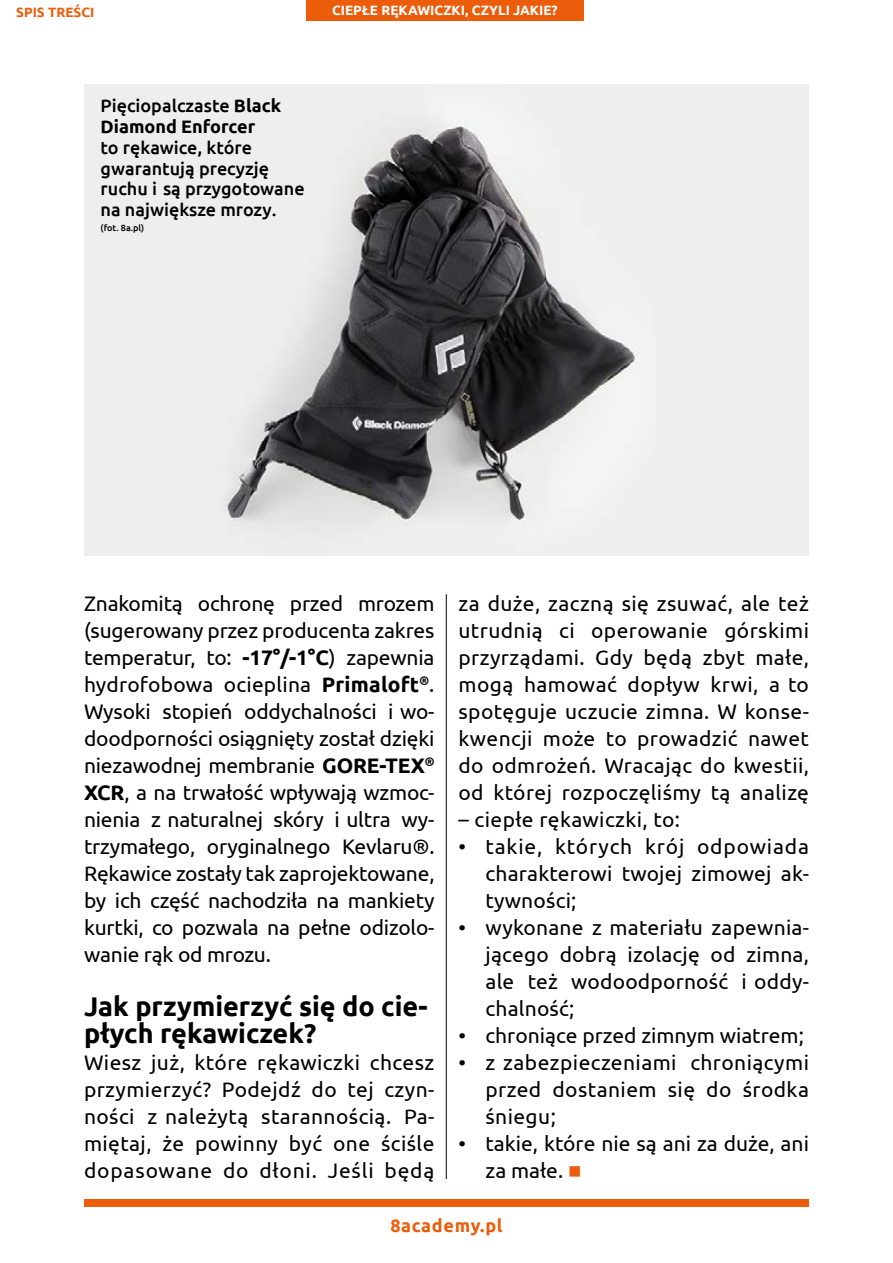
<style>
.page{position:relative;width:893px;height:1263px;background:#fff}
.page>*{position:absolute;margin:0;border:0;box-sizing:border-box;transform-origin:0 0}
.śródtytuł{font:700 27px/27px "Ubuntu";color:#000}
.tekst{font:21px/27px "Ubuntu";letter-spacing:.01em;color:#000;text-align:justify}
.podpis_do_zdjęć{font:500 18px/20.7px "Ubuntu";color:#000}
.t1{font:700 18px "Ubuntu";letter-spacing:.04em;color:#eb5d0b}
.t2{font:700 13.5px "Ubuntu";color:#fff}
.t3{font:700 13.5px "Ubuntu";color:#eb5d0b}
.podpis_do_zdjęć-2{font:500 9px "Ubuntu";color:#000}
.s1{font-weight:700}
.s2{color:#eb5d0b}
</style>
<div class="page">
<img style="left:84px;top:84px;width:725px;height:471px">
<hr style="left:446px;top:594px;width:1px;height:585px;background:#000">
<div style="left:306px;top:0;width:278px;height:20px;background:#eb5d0b"></div>
<div style="left:84px;top:1199px;width:725px;height:8px;background:#eb5d0b"></div>
<p class="t3" style="left:16px;top:4px;width:80px">SPIS TREŚCI</p>
<p class="t2" style="left:332px;top:2px;width:227px">CIEPŁE RĘKAWICZKI, CZYLI JAKIE?</p>
<p class="podpis_do_zdjęć" style="left:101px;top:95px;width:206px">Pięciopalczaste <span class="s1">Black<br>Diamond Enforcer<br></span>to rękawice, które gwarantują precyzję ruchu i są przygotowane na największe mrozy.</p>
<p class="podpis_do_zdjęć-2" style="left:101px;top:222px;width:45px">(fot. 8a.pl)</p>
<p class="tekst" style="left:84px;top:589px;width:352px">Znakomitą ochronę przed mrozem (sugerowany przez producenta zakres temperatur, to: <span class="s1">-17°/-1°C</span>) zapewnia hydrofobowa ocieplina <span class="s1">Primaloft</span><sup>®</sup>.<br>Wysoki stopień oddychalności i wo&shy;doodporności osiągnięty został dzięki niezawodnej membranie <span class="s1">GORE-TEX</span><sup>® </sup><span class="s1">XCR</span>, a na trwałość wpływają wzmoc&shy;nienia z naturalnej skóry i ultra wy&shy;trzymałego, oryginalnego Kevlaru®.<br>Rękawice zostały tak zaprojektowane, by ich część nachodziła na mankiety kurtki, co pozwala na pełne odizolo&shy;wanie rąk od mrozu.</p>
<p class="śródtytuł" style="left:84px;top:992px;width:345px">Jak przymierzyć się do cie&shy;płych rękawiczek?</p>
<p class="tekst" style="left:84px;top:1048px;width:352px">Wiesz już, które rękawiczki chcesz przymierzyć? Podejdź do tej czyn&shy;ności z należytą starannością. Pa&shy;miętaj, że powinny być one ściśle dopasowane do dłoni. Jeśli będą</p>
<p class="tekst" style="left:458px;top:589px;width:352px">za duże, zaczną się zsuwać, ale też utrudnią ci operowanie górskimi przyrządami. Gdy będą zbyt małe, mogą hamować dopływ krwi, a to spotęguje uczucie zimna. W konse&shy;kwencji może to prowadzić nawet do odmrożeń. Wracając do kwestii, od której rozpoczęliśmy tą analizę</p>
<p class="tekst" style="left:458px;top:805px;width:223px">– ciepłe rękawiczki, to:</p>
<p class="tekst" style="left:485px;top:832px;width:325px;text-indent:-27px">• takie, których krój odpowiada charakterowi twojej zimowej ak&shy;tywności;</p>
<p class="tekst" style="left:485px;top:913px;width:325px;text-indent:-27px">• wykonane z materiału zapewnia&shy;jącego dobrą izolację od zimna, ale też wodoodporność i oddy&shy;chalność;</p>
<p class="tekst" style="left:458px;top:1021px;width:347px">• chroniące przed zimnym wiatrem;</p>
<p class="tekst" style="left:485px;top:1048px;width:325px;text-indent:-27px">• z zabezpieczeniami chroniącymi przed dostaniem się do środka śniegu;</p>
<p class="tekst" style="left:485px;top:1129px;width:325px;text-indent:-27px">• takie, które nie są ani za duże, ani za małe. <span class="s2">■</span></p>
<p class="t1" style="left:390px;top:1215px;width:114px">8academy.pl</p>
</div>
